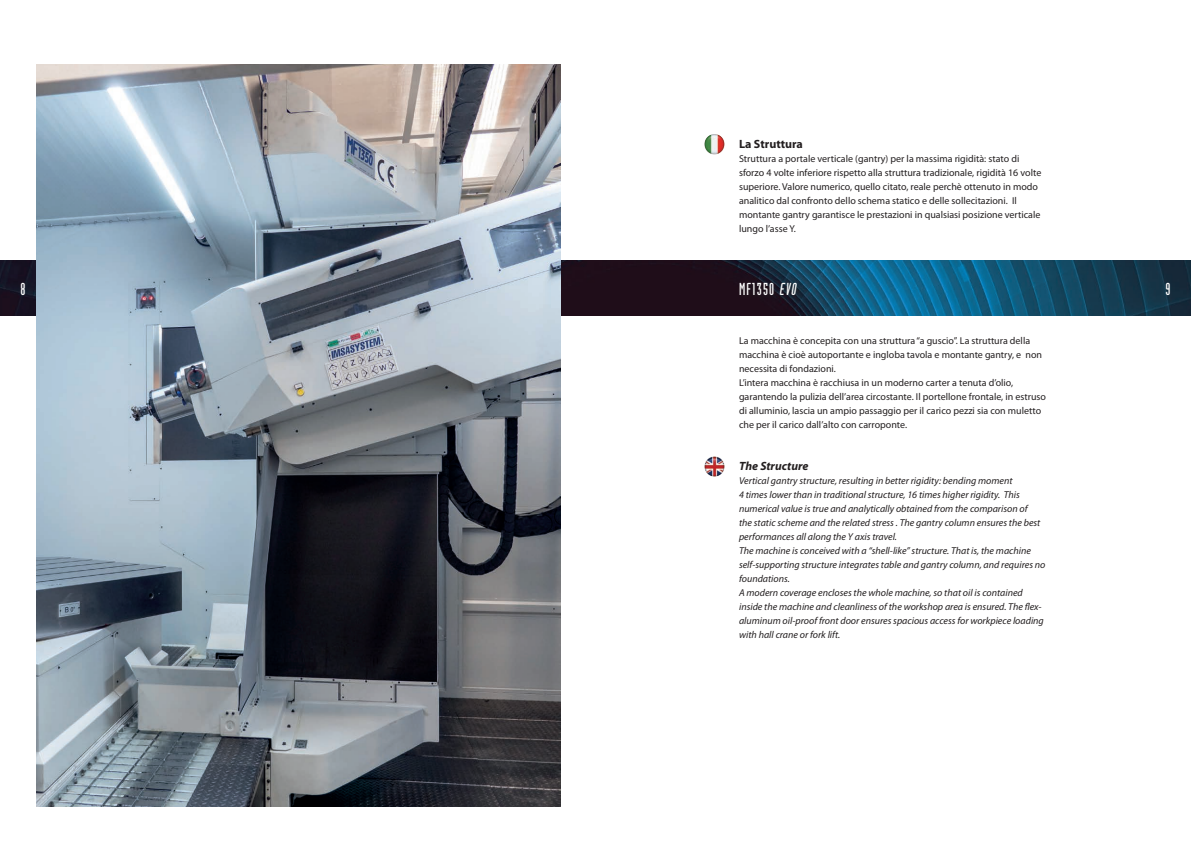
<style>
.page{position:relative;width:1191px;height:842px;background:#fff}
.page>*{position:absolute;margin:0;border:0;box-sizing:border-box;transform-origin:0 0}
.t1{font:17px "Industria Solid";letter-spacing:.07em;color:#fff}
.t2{font:italic 700 12px "Myriad Pro";color:#231f20}
.t3{font:700 12px "Myriad Pro";color:#231f20}
.t4{font:10px/14px "Myriad Pro";color:#231f20}
.t5{font:italic 10px/14px "Myriad Pro";color:#231f20}
.s1{font-style:italic}
</style>
<div class="page">
<img style="left:0;top:260px;width:1191px;height:55px">
<img style="left:36px;top:64px;width:524px;height:742px">
<img style="left:704px;top:134px;width:21px;height:21px;border-radius:10px">
<img style="left:704px;top:456px;width:21px;height:21px;border-radius:10px">
<div style="left:737px;top:280px;width:68px;height:23px;background:#231f20;opacity:.75"></div>
<p class="t3" style="left:739px;top:136px;width:65px">La Struttura</p>
<p class="t4" style="left:739px;top:151px;width:304px">Struttura a portale verticale (gantry) per la massima rigidità: stato di sforzo 4 volte inferiore rispetto alla struttura tradizionale, rigidità 16 volte superiore. Valore numerico, quello citato, reale perchè ottenuto in modo analitico dal confronto dello schema statico e delle sollecitazioni. Il montante gantry garantisce le prestazioni in qualsiasi posizione verticale lungo l’asse Y.</p>
<p class="t1" style="left:739px;top:279px;width:61px">MF1350 <span class="s1">EVO</span></p>
<h1 class="t1" style="left:20px;top:279px;width:7px">8</h1>
<h1 class="t1" style="left:1165px;top:279px;width:7px">9</h1>
<p class="t4" style="left:739px;top:333px;width:305px">La macchina è concepita con una struttura “a guscio”. La struttura della macchina è cioè autoportante e ingloba tavola e montante gantry, e non necessita di fondazioni.</p>
<p class="t4" style="left:739px;top:375px;width:308px">L’intera macchina è racchiusa in un moderno carter a tenuta d’olio, garantendo la pulizia dell’area circostante. Il portellone frontale, in estruso di alluminio, lascia un ampio passaggio per il carico pezzi sia con muletto che per il carico dall’alto con carroponte.</p>
<p class="t2" style="left:739px;top:458px;width:71px">The Structure</p>
<p class="t5" style="left:739px;top:473px;width:303px">Vertical gantry structure, resulting in better rigidity: bending moment<br>4 times lower than in traditional structure, 16 times higher rigidity. This numerical value is true and analytically obtained from the comparison of the static scheme and the related stress . The gantry column ensures the best performances all along the Y axis travel.</p>
<p class="t5" style="left:739px;top:543px;width:308px">The machine is conceived with a “shell-like” structure. That is, the machine self-supporting structure integrates table and gantry column, and requires no foundations.</p>
<p class="t5" style="left:739px;top:585px;width:306px">A modern coverage encloses the whole machine, so that oil is contained inside the machine and cleanliness of the workshop area is ensured. The flex&shy;aluminum oil-proof front door ensures spacious access for workpiece loading with hall crane or fork lift.</p>
</div>
